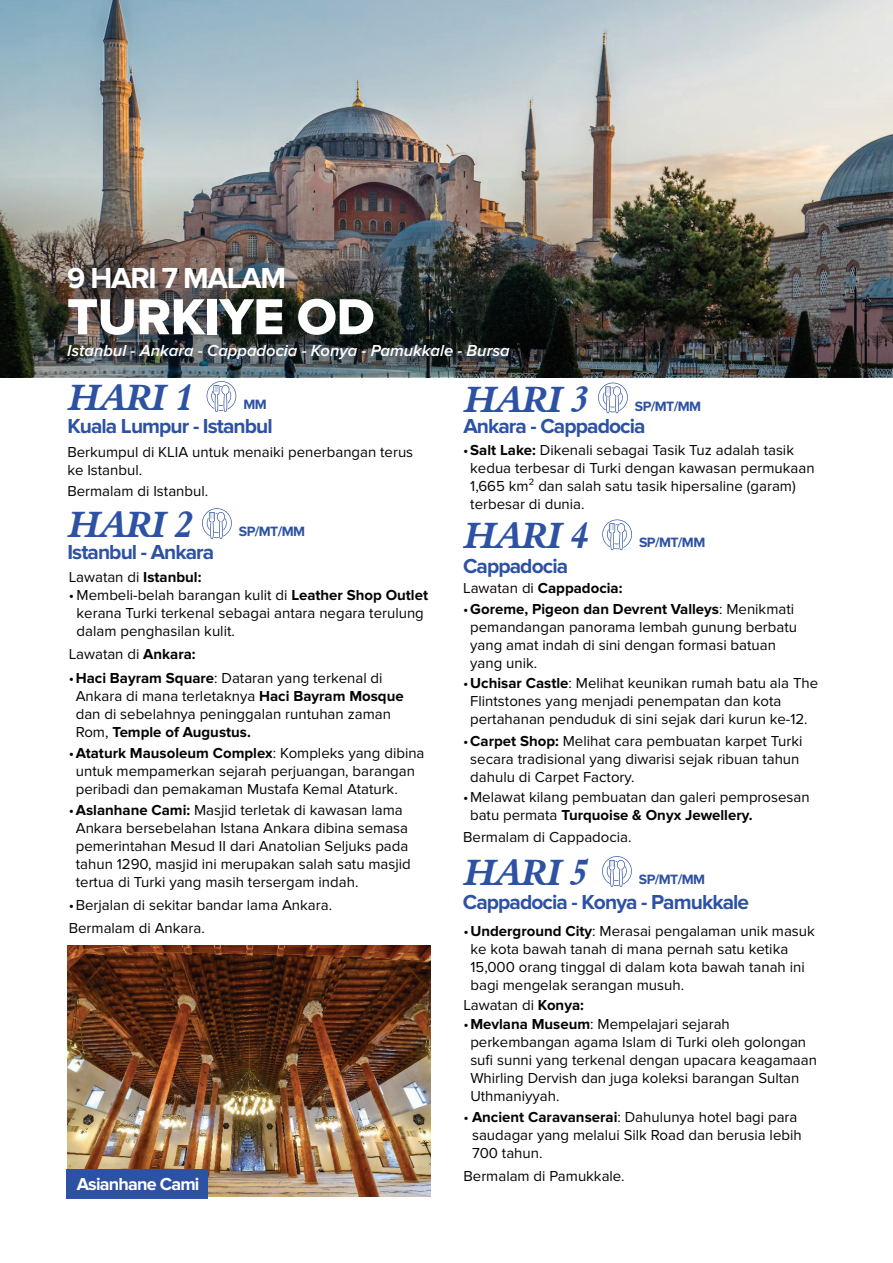
<style>
.page{position:relative;width:893px;height:1263px;background:#fff}
.page>*{position:absolute;margin:0;border:0;box-sizing:border-box;transform-origin:0 0}
.t1{font:52.5px "Proxima Nova Extrabld";letter-spacing:-.01em;color:#fff}
.t2{font:37.5px "Aldine 401 BT Bold Italic A";letter-spacing:-.01em;color:#2e52a3}
.t3{font:700 30px "Proxima Nova";letter-spacing:-.045em;color:#fff}
.t4{font:700 21px "Proxima Nova";letter-spacing:-.045em;color:#2e52a3}
.t5{font:700 18px "Proxima Nova";letter-spacing:-.045em;color:#fff}
.t6{font:italic 600 16.5px "Proxima Nova";color:#fff}
.t7{font:15px/18px "Proxima Nova";color:#040503}
.t8{font:700 15px "Proxima Nova";color:#040503}
.t9{font:700 13.95px "Proxima Nova";letter-spacing:-.045em;color:#2e52a3}
.s1{font-weight:700}
.s2{font-weight:400}
</style>
<div class="page">
<img style="left:0;top:0;width:893px;height:377px">
<img style="left:0;top:177px;width:893px;height:199px">
<svg style="left:206px;top:381px;width:31px;height:31px"></svg>
<svg style="left:202px;top:508px;width:30px;height:31px"></svg>
<svg style="left:598px;top:382px;width:30px;height:31px"></svg>
<svg style="left:602px;top:519px;width:30px;height:31px"></svg>
<svg style="left:602px;top:856px;width:30px;height:31px"></svg>
<img style="left:67px;top:946px;width:363px;height:250px">
<div style="left:67px;top:1169px;width:141px;height:30px;background:#2e52a3"></div>
<h3 class="t3" style="left:67px;top:261px;width:220px">9 HARI 7 MALAM</h3>
<h1 class="t1" style="left:67px;top:286px;width:309px">TURKIYE OD</h1>
<p class="t6" style="left:67px;top:342px;width:444px">Istanbul - Ankara - Cappadocia - Konya - Pamukkale - Bursa</p>
<h2 class="t2" style="left:69px;top:374px;width:126px">HARI 1</h2>
<p class="t9" style="left:243px;top:396px;width:25px">MM</p>
<h3 class="t4" style="left:67px;top:414px;width:207px">Kuala Lumpur - Istanbul</h3>
<p class="t7" style="left:67px;top:443px;width:347px">Berkumpul di KLIA untuk menaiki penerbangan terus ke Istanbul.</p>
<p class="t7" style="left:67px;top:482px;width:142px">Bermalam di Istanbul.</p>
<h2 class="t2" style="left:69px;top:501px;width:126px">HARI 2</h2>
<h3 class="t4" style="left:67px;top:539px;width:148px">Istanbul - Ankara</h3>
<p class="t7" style="left:69px;top:569px;width:134px">Lawatan di <span class="s1">Istanbul:</span></p>
<p class="t9" style="left:239px;top:523px;width:68px">SP/MT/MM</p>
<p class="t7" style="left:77px;top:587px;width:353px;text-indent:-8px">• Membeli-belah barangan kulit di <span class="s1">Leather Shop Outlet </span>kerana Turki terkenal sebagai antara negara terulung dalam penghasilan kulit.</p>
<p class="t7" style="left:69px;top:645px;width:128px">Lawatan di <span class="s1">Ankara:</span></p>
<p class="t7" style="left:76px;top:669px;width:329px;text-indent:-7px">•<span class="s1">Haci Bayram Square</span>: Dataran yang terkenal di Ankara di mana terletaknya <span class="s1">Haci Bayram Mosque </span>dan di sebelahnya peninggalan runtuhan zaman Rom, <span class="s1">Temple of Augustus.</span></p>
<p class="t7" style="left:76px;top:744px;width:350px;text-indent:-7px">•<span class="s1">Ataturk Mausoleum Complex</span>: Kompleks yang dibina untuk mempamerkan sejarah perjuangan, barangan peribadi dan pemakaman Mustafa Kemal Ataturk.</p>
<p class="t7" style="left:76px;top:801px;width:337px;text-indent:-7px">•<span class="s1">Aslanhane Cami:</span> Masjid terletak di kawasan lama Ankara bersebelahan Istana Ankara dibina semasa pemerintahan Mesud II dari Anatolian Seljuks pada tahun 1290, masjid ini merupakan salah satu masjid tertua di Turki yang masih tersergam indah.</p>
<p class="t7" style="left:69px;top:896px;width:265px">•Berjalan di sekitar bandar lama Ankara.</p>
<p class="t7" style="left:69px;top:919px;width:138px">Bermalam di Ankara.</p>
<p class="t5" style="left:77px;top:1173px;width:124px">Asianhane Cami</p>
<h2 class="t2" style="left:465px;top:376px;width:126px">HARI 3</h2>
<p class="t9" style="left:635px;top:398px;width:68px">SP/MT/MM</p>
<p class="t7" style="left:470px;top:441px;width:346px;text-indent:-7px">•<span class="s1">Salt Lake:</span> Dikenali sebagai Tasik Tuz adalah tasik kedua terbesar di Turki dengan kawasan permukaan 1,665 km² dan salah satu tasik hipersaline (garam) terbesar di dunia.</p>
<h3 class="t4" style="left:463px;top:414px;width:184px">Ankara - Cappadocia</h3>
<h2 class="t2" style="left:465px;top:512px;width:126px">HARI 4</h2>
<h3 class="t4" style="left:463px;top:554px;width:107px">Cappadocia</h3>
<p class="t9" style="left:639px;top:535px;width:68px">SP/MT/MM</p>
<p class="t8" style="left:463px;top:579px;width:161px"><span class="s2">Lawatan di</span> Cappadocia:</p>
<p class="t7" style="left:470px;top:600px;width:328px;text-indent:-7px">•<span class="s1">Goreme, Pigeon dan Devrent Valleys</span>: Menikmati pemandangan panorama lembah gunung berbatu yang amat indah di sini dengan formasi batuan yang unik.</p>
<p class="t7" style="left:470px;top:674px;width:349px;text-indent:-7px">•<span class="s1">Uchisar Castle</span>: Melihat keunikan rumah batu ala The<br>Flintstones yang menjadi penempatan dan kota pertahanan penduduk di sini sejak dari kurun ke-12.</p>
<p class="t7" style="left:470px;top:732px;width:334px;text-indent:-7px">•<span class="s1">Carpet Shop:</span> Melihat cara pembuatan karpet Turki secara tradisional yang diwarisi sejak ribuan tahun dahulu di Carpet Factory.</p>
<p class="t7" style="left:470px;top:788px;width:341px;text-indent:-7px">•Melawat kilang pembuatan dan galeri pemprosesan batu permata <span class="s1">Turquoise &amp; Onyx Jewellery.</span></p>
<p class="t7" style="left:463px;top:828px;width:170px">Bermalam di Cappadocia.</p>
<h2 class="t2" style="left:465px;top:849px;width:126px">HARI 5</h2>
<p class="t9" style="left:639px;top:871px;width:68px">SP/MT/MM</p>
<h3 class="t4" style="left:463px;top:890px;width:288px">Cappadocia - Konya - Pamukkale</h3>
<p class="t7" style="left:470px;top:922px;width:346px;text-indent:-7px">•<span class="s1">Underground City</span>: Merasai pengalaman unik masuk ke kota bawah tanah di mana pernah satu ketika 15,000 orang tinggal di dalam kota bawah tanah ini bagi mengelak serangan musuh.</p>
<p class="t7" style="left:463px;top:996px;width:122px">Lawatan di <span class="s1">Konya:</span></p>
<p class="t7" style="left:470px;top:1015px;width:348px;text-indent:-7px">•<span class="s1">Mevlana Museum</span>: Mempelajari sejarah perkembangan agama Islam di Turki oleh golongan sufi sunni yang terkenal dengan upacara keagamaan Whirling Dervish dan juga koleksi barangan Sultan Uthmaniyyah.</p>
<p class="t7" style="left:472px;top:1108px;width:331px;text-indent:-9px">• <span class="s1">Ancient Caravanserai</span>: Dahulunya hotel bagi para saudagar yang melalui Silk Road dan berusia lebih<br>700 tahun.</p>
<p class="t7" style="left:463px;top:1167px;width:163px">Bermalam di Pamukkale.</p>
</div>
